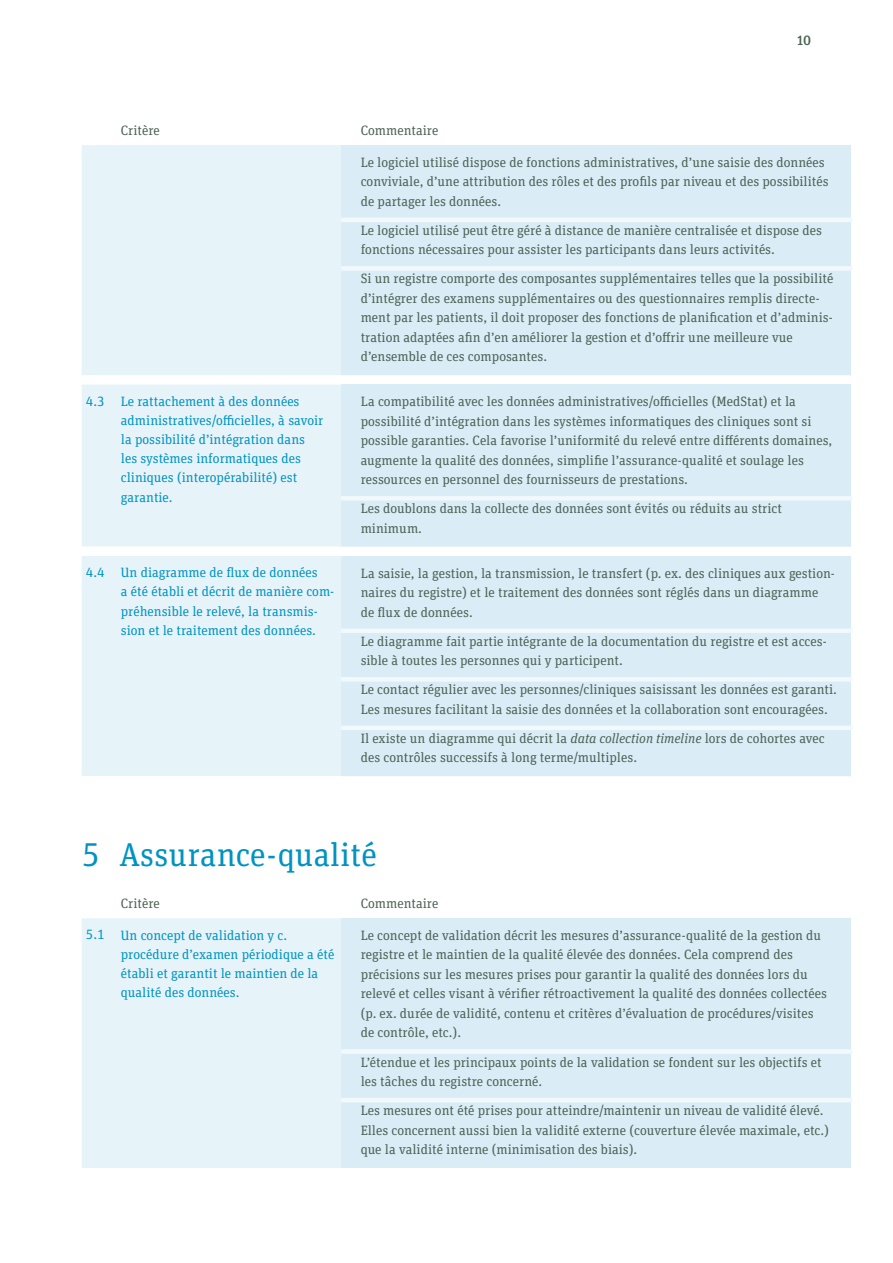
<style>
.page{position:relative;width:893px;height:1263px;background:#fff}
.page>*{position:absolute;margin:0;border:0;box-sizing:border-box;transform-origin:0 0}
.t1{font:33px "Unit Slab OT";color:#0093c1}
.t2{font:13.5px/19.5px "Unit Slab OT";color:#4b6254}
.t3{font:13.5px/19.2px "Unit Slab OT";color:#0093c1}
.t4{font:500 13.5px "Unit Slab OT";color:#4b6254}
.s1{font-style:italic}
</style>
<div class="page">
<div style="left:82px;top:145px;width:259px;height:230px;background:#e6f3f9"></div>
<div style="left:341px;top:145px;width:509px;height:230px;background:#daecf6"></div>
<hr style="left:341px;top:218px;width:512px;height:4px;background:#f2f9fc">
<div style="left:341px;top:266px;width:512px;height:5px;background:#f2f9fc"></div>
<svg style="left:82px;top:384px;width:768px;height:163px"></svg>
<div style="left:341px;top:496px;width:512px;height:5px;background:#f2f9fc"></div>
<div style="left:82px;top:556px;width:259px;height:220px;background:#e6f3f9"></div>
<div style="left:341px;top:556px;width:509px;height:220px;background:#daecf6"></div>
<div style="left:341px;top:628px;width:512px;height:5px;background:#f2f9fc"></div>
<hr style="left:341px;top:677px;width:512px;height:4px;background:#f2f9fc">
<hr style="left:341px;top:726px;width:512px;height:4px;background:#f2f9fc">
<div style="left:82px;top:918px;width:259px;height:250px;background:#e6f3f9"></div>
<div style="left:341px;top:918px;width:509px;height:250px;background:#daecf6"></div>
<div style="left:341px;top:1049px;width:512px;height:5px;background:#f2f9fc"></div>
<hr style="left:341px;top:1098px;width:512px;height:4px;background:#f2f9fc">
<p class="t4" style="left:797px;top:32px;width:16px">10</p>
<p class="t2" style="left:121px;top:120px;width:41px">Critère</p>
<p class="t2" style="left:361px;top:120px;width:79px">Commentaire</p>
<p class="t2" style="left:361px;top:152px;width:469px">Le logiciel utilisé dispose de fonctions administratives, d’une saisie des données conviviale, d’une attribution des rôles et des profils par niveau et des possibilités de partager les données.</p>
<p class="t2" style="left:361px;top:220px;width:463px">Le logiciel utilisé peut être géré à distance de manière centralisée et dispose des fonctions nécessaires pour assister les participants dans leurs activités.</p>
<p class="t2" style="left:361px;top:269px;width:474px">Si un registre comporte des composantes supplémentaires telles que la possibilité d’intégrer des examens supplémentaires ou des questionnaires remplis directe&shy;ment par les patients, il doit proposer des fonctions de planification et d’adminis&shy;tration adaptées afin d’en améliorer la gestion et d’offrir une meilleure vue d’ensemble de ces composantes.</p>
<p class="t3" style="left:121px;top:391px;width:204px;text-indent:-35px">4.3 Le rattachement à des données administratives/officielles, à savoir la possibilité d’intégration dans les systèmes informatiques des cliniques (interopérabilité) est garantie.</p>
<p class="t2" style="left:361px;top:392px;width:473px">La compatibilité avec les données administratives/officielles (MedStat) et la possibilité d’intégration dans les systèmes informatiques des cliniques sont si possible garanties. Cela favorise l’uniformité du relevé entre différents domaines, augmente la qualité des données, simplifie l’assurance-qualité et soulage les ressources en personnel des fournisseurs de prestations.</p>
<p class="t2" style="left:361px;top:499px;width:423px">Les doublons dans la collecte des données sont évités ou réduits au strict minimum.</p>
<p class="t3" style="left:121px;top:563px;width:215px;text-indent:-35px">4.4 Un diagramme de flux de données<br>a été établi et décrit de manière com&shy;préhensible le relevé, la transmis&shy;sion et le traitement des données.</p>
<p class="t2" style="left:361px;top:563px;width:476px">La saisie, la gestion, la transmission, le transfert (p. ex. des cliniques aux gestion&shy;naires du registre) et le traitement des données sont réglés dans un diagramme de flux de données.</p>
<p class="t2" style="left:361px;top:631px;width:468px">Le diagramme fait partie intégrante de la documentation du registre et est acces&shy;sible à toutes les personnes qui y participent.</p>
<p class="t2" style="left:361px;top:680px;width:478px">Le contact régulier avec les personnes/cliniques saisissant les données est garanti.<br>Les mesures facilitant la saisie des données et la collaboration sont encouragées.</p>
<p class="t2" style="left:361px;top:728px;width:466px">Il existe un diagramme qui décrit la <span class="s1">data collection timeline</span> lors de cohortes avec des contrôles successifs à long terme/multiples.</p>
<h1 class="t1" style="left:82px;top:834px;width:297px">5 Assurance-qualité</h1>
<p class="t2" style="left:121px;top:894px;width:41px">Critère</p>
<p class="t2" style="left:361px;top:894px;width:79px">Commentaire</p>
<p class="t3" style="left:121px;top:925px;width:215px;text-indent:-35px">5.1 Un concept de validation y c. procédure d’examen périodique a été établi et garantit le maintien de la qualité des données.</p>
<p class="t2" style="left:361px;top:925px;width:468px">Le concept de validation décrit les mesures d’assurance-qualité de la gestion du registre et le maintien de la qualité élevée des données. Cela comprend des précisions sur les mesures prises pour garantir la qualité des données lors du relevé et celles visant à vérifier rétroactivement la qualité des données collectées (p. ex. durée de validité, contenu et critères d’évaluation de procédures/visites de contrôle, etc.).</p>
<p class="t2" style="left:361px;top:1052px;width:463px">L’étendue et les principaux points de la validation se fondent sur les objectifs et les tâches du registre concerné.</p>
<p class="t2" style="left:361px;top:1100px;width:470px">Les mesures ont été prises pour atteindre/maintenir un niveau de validité élevé.<br>Elles concernent aussi bien la validité externe (couverture élevée maximale, etc.) que la validité interne (minimisation des biais).</p>
</div>
